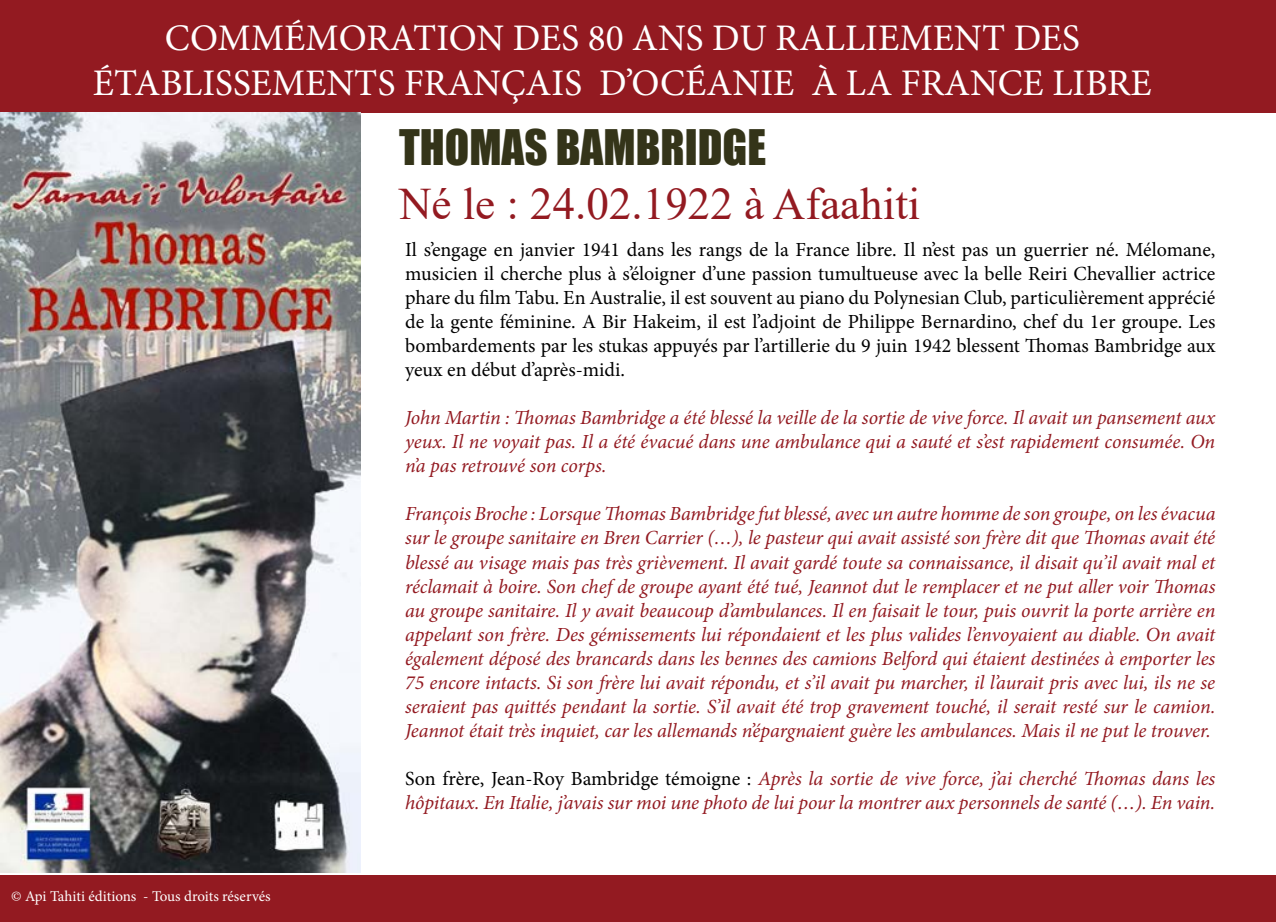
<style>
.page{position:relative;width:1276px;height:922px;background:#fff}
.page>*{position:absolute;margin:0;border:0;box-sizing:border-box;transform-origin:0 0}
.t1{font:45px "Times New Roman";color:#931a21}
.t2{font:45px "Impact";color:#343419}
.t3{font:37.5px/45px "Minion Pro";color:#fff;text-align:center}
.t4{font:italic 20px/24px "Minion Pro";letter-spacing:-.01em;color:#931a21;text-align:justify}
.t5{font:20px/24px "Minion Pro";color:#000;text-align:justify}
.t6{font:15px "Minion Pro";letter-spacing:-.005em;color:#fff}
.s1{font-style:normal;color:#000}
</style>
<div class="page">
<div style="left:0;top:0;width:1276px;height:112px;background:#931a21"></div>
<div style="left:0;top:874px;width:1276px;height:47px;background:#931a21"></div>
<img style="left:0;top:113px;width:360px;height:758px">
<h2 class="t3" style="left:93px;top:15px;width:1060px">COMMÉMORATION DES 80 ANS DU RALLIEMENT DES<br>ÉTABLISSEMENTS FRANÇAIS D’OCÉANIE À LA FRANCE LIBRE</h2>
<p class="t6" style="left:11px;top:885px;width:261px">© Api Tahiti éditions - Tous droits réservés</p>
<h1 class="t2" style="left:399px;top:113px;width:369px">THOMAS BAMBRIDGE</h1>
<h1 class="t1" style="left:399px;top:173px;width:523px">Né le : 24.02.1922 à Afaahiti</h1>
<p class="t5" style="left:405px;top:238px;width:812px">Il s’engage en janvier 1941 dans les rangs de la France libre. Il n’est pas un guerrier né. Mélomane, musicien il cherche plus à s’éloigner d’une passion tumultueuse avec la belle Reiri Chevallier actrice phare du film Tabu. En Australie, il est souvent au piano du Polynesian Club, particulièrement apprécié de la gente féminine. A Bir Hakeim, il est l’adjoint de Philippe Bernardino, chef du 1er groupe. Les bombardements par les stukas appuyés par l’artillerie du 9 juin 1942 blessent Thomas Bambridge aux yeux en début d’après-midi.</p>
<p class="t4" style="left:405px;top:406px;width:811px">John Martin : Thomas Bambridge a été blessé la veille de la sortie de vive force. Il avait un pansement aux yeux. Il ne voyait pas. Il a été évacué dans une ambulance qui a sauté et s’est rapidement consumée. On n’a pas retrouvé son corps.</p>
<p class="t4" style="left:405px;top:502px;width:812px">François Broche : Lorsque Thomas Bambridge fut blessé, avec un autre homme de son groupe, on les évacua sur le groupe sanitaire en Bren Carrier (…), le pasteur qui avait assisté son frère dit que Thomas avait été blessé au visage mais pas très grièvement. Il avait gardé toute sa connaissance, il disait qu’il avait mal et réclamait à boire. Son chef de groupe ayant été tué, Jeannot dut le remplacer et ne put aller voir Thomas au groupe sanitaire. Il y avait beaucoup d’ambulances. Il en faisait le tour, puis ouvrit la porte arrière en appelant son frère. Des gémissements lui répondaient et les plus valides l’envoyaient au diable. On avait également déposé des brancards dans les bennes des camions Belford qui étaient destinées à emporter les 75 encore intacts. Si son frère lui avait répondu, et s’il avait pu marcher, il l’aurait pris avec lui, ils ne se seraient pas quittés pendant la sortie. S’il avait été trop gravement touché, il serait resté sur le camion.<br>Jeannot était très inquiet, car les allemands n’épargnaient guère les ambulances. Mais il ne put le trouver.</p>
<p class="t4" style="left:405px;top:766px;width:811px"><span class="s1">Son frère, Jean-Roy Bambridge témoigne :</span> Après la sortie de vive force, j’ai cherché Thomas dans les hôpitaux. En Italie, j’avais sur moi une photo de lui pour la montrer aux personnels de santé (…). En vain.</p>
</div>
